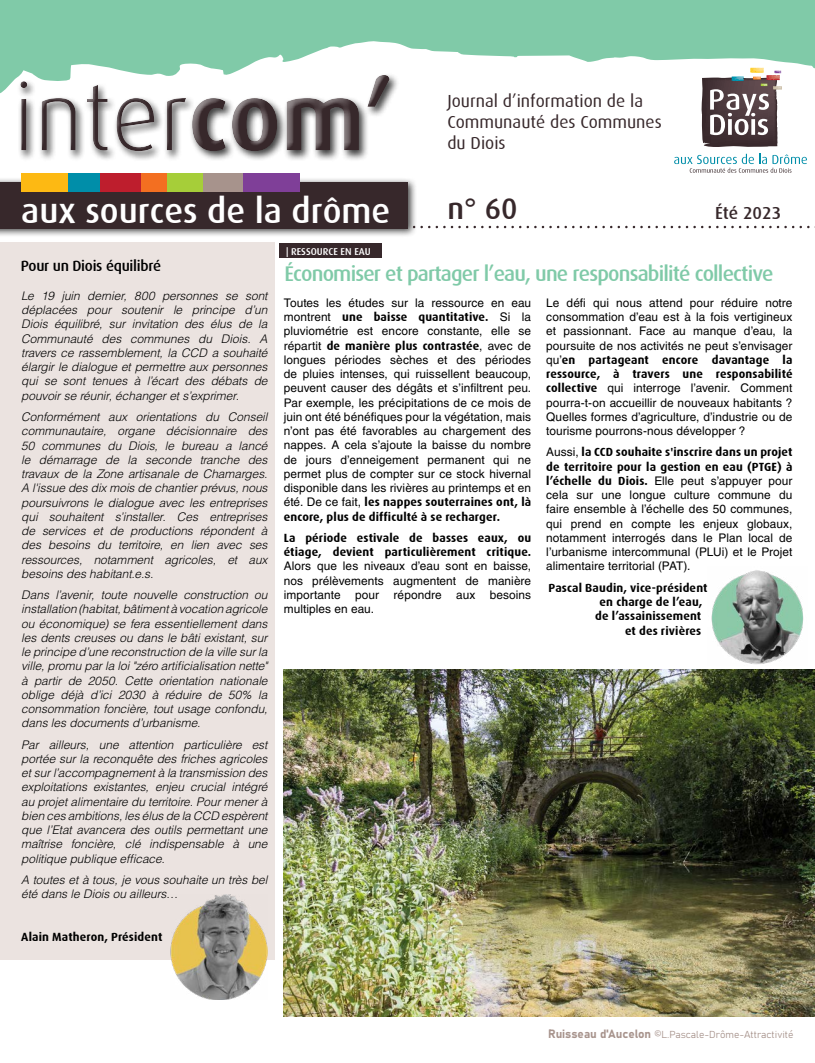
<style>
.page{position:relative;width:815px;height:1063px;background:#fff}
.page>*{position:absolute;margin:0;border:0;box-sizing:border-box;transform-origin:0 0}
.t1{font:300 95px "Dax";color:#37282b}
.t2{font:500 35px "Dax";color:#fff}
.t3{font:500 30px "Dax";color:#37282b}
.t4{font:500 21.25px "Dax";letter-spacing:-.04em;color:#80caa8}
.t5{font:17.5px/21px "Dax";color:#37282b}
.t6{font:500 17.5px "Dax";color:#37282b}
.t7{font:500 15px "Dax";letter-spacing:-.02em;color:#000}
.t8{font:italic 300 11.88px/14.2px "Helvetica LT Std";color:#000;text-align:justify}
.t9{font:11.88px/14.2px "Helvetica LT Std";letter-spacing:.005em;color:#000;text-align:justify}
.t10{font:700 11.88px/14.2px "Dax";letter-spacing:.01em;color:#000}
.t11{font:10px "Bahnschrift";color:#a7938c}
.t12{font:500 10px "Dax";color:#fff}
.s1{font-weight:700}
.s2{font-family:"Helvetica LT Std";font-weight:400}
.s3{font-family:"Dax";font-weight:700}
.s4{font-size:11.88px}
</style>
<div class="page">
<div style="left:0;top:243px;width:274px;height:717px;background:#ebe3e0"></div>
<div style="left:0;top:0;width:815px;height:167px;background:#80caa8"></div>
<svg style="left:0;top:41px;width:815px;height:133px;fill:#fff"></svg>
<div style="left:0;top:177px;width:417px;height:61px;background:#000;opacity:.75"></div>
<div style="left:0;top:182px;width:407px;height:46px;background:#37282b"></div>
<div style="left:167px;top:174px;width:36px;height:18px;background:#a6ce39"></div>
<div style="left:100px;top:174px;width:42px;height:18px;background:#be1e2d"></div>
<div style="left:142px;top:174px;width:25px;height:18px;background:#f36f21"></div>
<div style="left:68px;top:174px;width:32px;height:18px;background:#008ea9"></div>
<div style="left:21px;top:174px;width:47px;height:18px;background:#fdb913"></div>
<div style="left:203px;top:174px;width:41px;height:18px;background:#a7938c"></div>
<div style="left:244px;top:174px;width:56px;height:18px;background:#7f3f98"></div>
<svg style="left:407px;top:226px;width:408px;height:2px"></svg>
<svg style="left:674px;top:68px;width:133px;height:105px;background:#c1bebf"></svg>
<div style="left:17px;top:72px;width:383px;height:90px;background:#000;opacity:.75"></div>
<div style="left:12px;top:66px;width:382px;height:91px;background:#fff;opacity:.75"></div>
<img style="left:170px;top:895px;width:97px;height:104px">
<div style="left:279px;top:244px;width:103px;height:14px;background:#37282b"></div>
<img style="left:284px;top:670px;width:531px;height:347px">
<img style="left:711px;top:570px;width:93px;height:95px">
<h1 class="t1" style="left:13px;top:65px;width:382px">inter<span class="s1">com’</span></h1>
<h2 class="t2" style="left:21px;top:191px;width:371px">aux sources de la drôme</h2>
<h3 class="t5" style="left:447px;top:90px;width:216px">Journal d’information de la<br>Communauté des Communes du Diois</h3>
<h3 class="t3" style="left:447px;top:192px;width:72px">n° 60</h3>
<h3 class="t6" style="left:715px;top:203px;width:68px">Été 2023</h3>
<p class="t7" style="left:21px;top:257px;width:142px">Pour un Diois équilibré</p>
<p class="t8" style="left:21px;top:289px;width:248px">Le 19 juin dernier, 800 personnes se sont déplacées pour soutenir le principe d’un Diois équilibré, sur invitation des élus de la Communauté des communes du Diois. A travers ce rassemblement, la CCD a souhaité élargir le dialogue et permettre aux personnes qui se sont tenues à l’écart des débats de pouvoir se réunir, échanger et s’exprimer.</p>
<p class="t8" style="left:21px;top:410px;width:248px">Conformément aux orientations du Conseil communautaire, organe décisionnaire des 50 communes du Diois, le bureau a lancé le démarrage de la seconde tranche des travaux de la Zone artisanale de Chamarges.<br>A l'issue des dix mois de chantier prévus, nous poursuivrons le dialogue avec les entreprises qui souhaitent s’installer. Ces entreprises de services et de productions répondent à des besoins du territoire, en lien avec ses ressources, notamment agricoles, et aux besoins des habitant.e.s.</p>
<p class="t8" style="left:21px;top:588px;width:248px">Dans l’avenir, toute nouvelle construction ou installation (habitat, bâtiment à vocation agricole ou économique) se fera essentiellement dans les dents creuses ou dans le bâti existant, sur le principe d’une reconstruction de la ville sur la ville, promu par la loi "zéro artificialisation nette" à partir de 2050. Cette orientation nationale oblige déjà d’ici 2030 à réduire de 50% la consommation foncière, tout usage confondu, dans les documents d’urbanisme.</p>
<p class="t8" style="left:21px;top:737px;width:248px">Par ailleurs, une attention particulière est portée sur la reconquête des friches agricoles et sur l’accompagnement à la transmission des exploitations existantes, enjeu crucial intégré au projet alimentaire du territoire. Pour mener à bien ces ambitions, les élus de la CCD espèrent que l’Etat avancera des outils permettant une maîtrise foncière, clé indispensable à une politique publique efficace.</p>
<p class="t8" style="left:21px;top:873px;width:248px">A toutes et à tous, je vous souhaite un très bel été dans le Diois ou ailleurs…</p>
<p class="t10" style="left:21px;top:930px;width:143px">Alain Matheron, Président</p>
<p class="t12" style="left:286px;top:246px;width:86px">| RESSOURCE EN EAU</p>
<h3 class="t4" style="left:285px;top:262px;width:491px">Économiser et partager l’eau, une responsabilité collective</h3>
<p class="t9" style="left:284px;top:296px;width:249px">Toutes les études sur la ressource en eau</p>
<p class="t10" style="left:284px;top:310px;width:249px"><span class="s2">montrent</span> une baisse quantitative. <span class="s2">Si la</span></p>
<p class="t9" style="left:284px;top:324px;width:249px">pluviométrie est encore constante, elle se</p>
<p class="t10" style="left:284px;top:338px;width:249px"><span class="s2">répartit</span> de manière plus contrastée<span class="s2">, avec de</span></p>
<p class="t9" style="left:284px;top:353px;width:249px">longues périodes sèches et des périodes de pluies intenses, qui ruissellent beaucoup, peuvent causer des dégâts et s’infiltrent peu.<br>Par exemple, les précipitations de ce mois de juin ont été bénéfiques pour la végétation, mais n’ont pas été favorables au chargement des nappes. A cela s’ajoute la baisse du nombre de jours d’enneigement permanent qui ne permet plus de compter sur ce stock hivernal disponible dans les rivières au printemps et en</p>
<p class="t10" style="left:284px;top:495px;width:249px"><span class="s2">été. De ce fait,</span> les nappes souterraines ont, là encore, plus de difficulté à se recharger.</p>
<p class="t10" style="left:284px;top:531px;width:249px">La période estivale de basses eaux, ou étiage, devient particulièrement critique.</p>
<p class="t9" style="left:284px;top:559px;width:249px">Alors que les niveaux d’eau sont en baisse, nos prélèvements augmentent de manière importante pour répondre aux besoins multiples en eau.</p>
<p class="t9" style="left:546px;top:296px;width:248px">Le défi qui nous attend pour réduire notre consommation d’eau est à la fois vertigineux et passionnant. Face au manque d’eau, la poursuite de nos activités ne peut s’envisager</p>
<p class="t10" style="left:546px;top:353px;width:248px"><span class="s2">qu’</span>en partageant encore davantage la ressource, à travers une responsabilité</p>
<p class="t9" style="left:546px;top:381px;width:248px"><span class="s3">collective</span> qui interroge l’avenir. Comment pourra-t-on accueillir de nouveaux habitants ?<br>Quelles formes d’agriculture, d’industrie ou de tourisme pourrons-nous développer ?</p>
<p class="t10" style="left:546px;top:445px;width:248px"><span class="s2">Aussi,</span> la CCD souhaite s'inscrire dans un projet de territoire pour la gestion en eau (PTGE) à</p>
<p class="t9" style="left:546px;top:474px;width:248px"><span class="s3">l’échelle du Diois.</span> Elle peut s’appuyer pour cela sur une longue culture commune du faire ensemble à l’échelle des 50 communes, qui prend en compte les enjeux globaux, notamment interrogés dans le Plan local de l’urbanisme intercommunal (PLUi) et le Projet alimentaire territorial (PAT).</p>
<p class="t10" style="left:549px;top:581px;width:160px">Pascal Baudin, vice-président</p>
<p class="t10" style="left:600px;top:595px;width:104px">en charge de l’eau,</p>
<p class="t10" style="left:595px;top:609px;width:108px">de l’assainissement</p>
<p class="t10" style="left:625px;top:623px;width:78px">et des rivières</p>
<p class="t11" style="left:548px;top:1027px;width:247px"><span class="s4">Ruisseau d'Aucelon</span> ©L.Pascale-Drôme-Attractivité</p>
</div>
